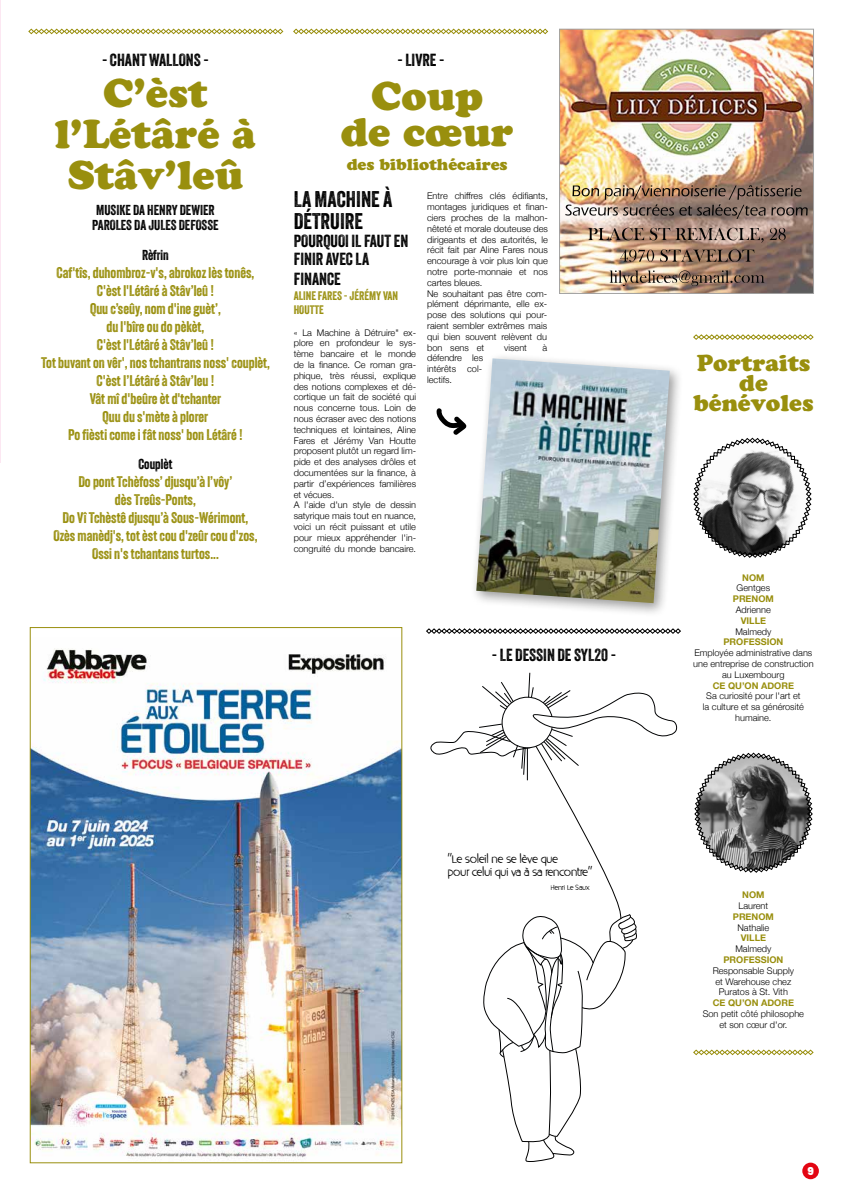
<style>
.page{position:relative;width:842px;height:1191px;background:#fff}
.page>*{position:absolute;margin:0;border:0;box-sizing:border-box;transform-origin:0 0}
.t1{font:40px/41px "Cooper Black Std";color:#998f0e;text-align:center}
.t2{font:23px/20px "Cooper Black Std";color:#998f0e;text-align:center}
.t3{font:22px/22px "Veneer";color:#000}
.t4{font:17px/18px "Veneer";color:#000}
.t5{font:16px "Cooper Black Std";color:#998f0e}
.t6{font:15px/18px "Veneer";color:#998f0e;text-align:center}
.t7{font:14px/15px "Veneer";color:#000}
.t8{font:12px/14.4px "Veneer";color:#998f0e}
.t9{font:11.4px/13.7px "Aloha";color:#000}
.t10{font:900 10.8px "Poppins";color:#fff}
.t11{font:300 9.2px/10.8px "Helvetica Neue";color:#000;text-align:center}
.t12{font:700 9.2px "Helvetica Neue";color:#998f0e}
.t13{font:7.2px "Aloha";color:#000}
</style>
<div class="page">
<hr style="left:0;top:0;width:1px;height:463px;background:#fce7f2">
<svg style="left:28px;top:29px;width:255px;height:5px"></svg>
<svg style="left:293px;top:29px;width:255px;height:5px"></svg>
<svg style="left:426px;top:628px;width:255px;height:6px"></svg>
<svg style="left:693px;top:334px;width:121px;height:6px"></svg>
<svg style="left:693px;top:1049px;width:121px;height:6px"></svg>
<div style="left:802px;top:1162px;width:17px;height:17px;background:#e30613;border-radius:50%"></div>
<div style="left:470px;top:352px;width:214px;height:265px;background:#000;opacity:.4"></div>
<img style="left:476px;top:358px;width:194px;height:245px">
<img style="left:32px;top:648px;width:368px;height:510px">
<img style="left:561px;top:31px;width:251px;height:261px">
<div style="left:559px;top:29px;width:255px;height:265px;border:1px solid #a2a2a2"></div>
<svg style="left:431px;top:672px;width:246px;height:490px"></svg>
<svg style="left:694px;top:752px;width:119px;height:121px"></svg>
<svg style="left:693px;top:438px;width:119px;height:120px"></svg>
<svg style="left:436px;top:408px;width:30px;height:27px"></svg>
<h3 class="t4" style="left:102px;top:51px;width:108px">- CHANT WALLONS -</h3>
<h1 class="t1" style="left:55px;top:73px;width:203px">C’èst l’Létâré à<br>Stâv’leû</h1>
<h3 class="t7" style="left:92px;top:202px;width:128px">MUSIKE DA HENRY DEWIER<br>PAROLES DA JULES DEFOSSE</h3>
<h3 class="t7" style="left:142px;top:247px;width:28px">Rèfrin</h3>
<p class="t6" style="left:41px;top:263px;width:230px">Caf'tîs, duhombroz-v's, abrokoz lès tonês,<br>C'èst l'Létâré à Stâv’leû !<br>Quu c’seûy, nom d'ine guèt’,<br>du l'bîre ou do pèkèt,<br>C'èst l'Létâré à Stâv’leû !<br>Tot buvant on vêr', nos tchantrans noss' couplèt,<br>C'èst I’Létâré à Stâv’leu !<br>Vât mî d'beûre èt d'tchanter<br>Quu du s'mète à plorer<br>Po fièsti come i fât noss' bon Létâré !</p>
<h3 class="t7" style="left:138px;top:457px;width:35px">Couplèt</h3>
<h3 class="t6" style="left:53px;top:473px;width:206px">Do pont Tchèfoss’ djusqu’à l’vôy’<br>dès Treûs-Ponts,<br>Do Vî Tchèstê djusqu’à Sous-Wérimont,<br>Ozès manèdj's, tot èst cou d'zeûr cou d'zos,<br>Ossi n's tchantans turtos...</h3>
<h3 class="t4" style="left:397px;top:51px;width:49px">- LIVRE -</h3>
<h1 class="t1" style="left:341px;top:78px;width:174px;line-height:36px">Coup<br>de cœur</h1>
<h3 class="t5" style="left:347px;top:154px;width:162px">des bibliothécaires</h3>
<h3 class="t3" style="left:294px;top:188px;width:100px">LA MACHINE À<br>DÉTRUIRE</h3>
<h3 class="t4" style="left:294px;top:231px;width:116px">POURQUOI IL FAUT EN<br>FINIR AVEC LA</h3>
<h3 class="t4" style="left:294px;top:270px;width:49px">FINANCE</h3>
<h3 class="t8" style="left:294px;top:288px;width:106px">ALINE FARES - JÉRÉMY VAN<br>HOUTTE</h3>
<p class="t11" style="left:294px;top:326px;width:124px;text-align:left">« La Machine à Détruire" ex&shy;plore en profondeur le sys&shy;tème bancaire et le monde de la finance. Ce roman gra&shy;phique, très réussi, explique des notions complexes et dé&shy;cortique un fait de société qui nous concerne tous. Loin de nous écraser avec des notions techniques et lointaines, Aline<br>Fares et Jérémy Van Houtte proposent plutôt un regard lim&shy;pide et des analyses drôles et documentées sur la finance, à partir d’expériences familières et vécues.<br>A l'aide d'un style de dessin satyrique mais tout en nuance, voici un récit puissant et utile pour mieux appréhender l'in&shy;congruité du monde bancaire.</p>
<p class="t11" style="left:427px;top:190px;width:122px;text-align:left">Entre chiffres clés édifiants, montages juridiques et finan&shy;ciers proches de la malhon&shy;nêteté et morale douteuse des dirigeants et des autorités, le récit fait par Aline Fares nous encourage à voir plus loin que notre porte-monnaie et nos cartes bleues.<br>Ne souhaitant pas être com&shy;plément déprimante, elle ex&shy;pose des solutions qui pour&shy;raient sembler extrêmes mais qui bien souvent relèvent du bon sens et</p>
<p class="t11" style="left:504px;top:341px;width:24px">visent</p>
<p class="t11" style="left:542px;top:341px;width:6px">à</p>
<p class="t11" style="left:427px;top:352px;width:58px;text-align:justify">défendre les intérêts col&shy;lectifs.</p>
<h3 class="t4" style="left:492px;top:646px;width:126px">- LE DESSIN DE SYL20 -</h3>
<p class="t9" style="left:448px;top:851px;width:146px">"Le soleil ne se lève que<br>pour celui qui va à sa rencontre"</p>
<p class="t13" style="left:551px;top:882px;width:40px">Henri Le Saux</p>
<h2 class="t2" style="left:693px;top:352px;width:122px">Portraits de bénévoles</h2>
<p class="t12" style="left:742px;top:570px;width:24px">NOM</p>
<p class="t11" style="left:737px;top:582px;width:35px">Gentges</p>
<p class="t12" style="left:733px;top:591px;width:43px">PRENOM</p>
<p class="t11" style="left:736px;top:603px;width:37px">Adrienne</p>
<p class="t12" style="left:741px;top:613px;width:27px">VILLE</p>
<p class="t11" style="left:735px;top:625px;width:38px">Malmedy</p>
<p class="t12" style="left:723px;top:635px;width:61px">PROFESSION</p>
<p class="t11" style="left:693px;top:647px;width:122px">Employée administrative dans une entreprise de construction au Luxembourg</p>
<p class="t12" style="left:713px;top:678px;width:83px">CE QU’ON ADORE</p>
<p class="t11" style="left:703px;top:690px;width:103px">Sa curiosité pour l'art et la culture et sa générosité humaine.</p>
<p class="t12" style="left:742px;top:887px;width:24px">NOM</p>
<p class="t11" style="left:738px;top:899px;width:31px">Laurent</p>
<p class="t12" style="left:733px;top:909px;width:43px">PRENOM</p>
<p class="t11" style="left:737px;top:921px;width:33px">Nathalie</p>
<p class="t12" style="left:741px;top:931px;width:27px">VILLE</p>
<p class="t11" style="left:735px;top:942px;width:38px">Malmedy</p>
<p class="t12" style="left:723px;top:952px;width:61px">PROFESSION</p>
<p class="t11" style="left:713px;top:964px;width:83px">Responsable Supply et Warehouse chez<br>Puratos à St. Vith</p>
<p class="t12" style="left:713px;top:995px;width:83px">CE QU’ON ADORE</p>
<p class="t11" style="left:703px;top:1007px;width:103px">Son petit côté philosophe et son cœur d'or.</p>
<p class="t10" style="left:807px;top:1164px;width:8px">9</p>
</div>
